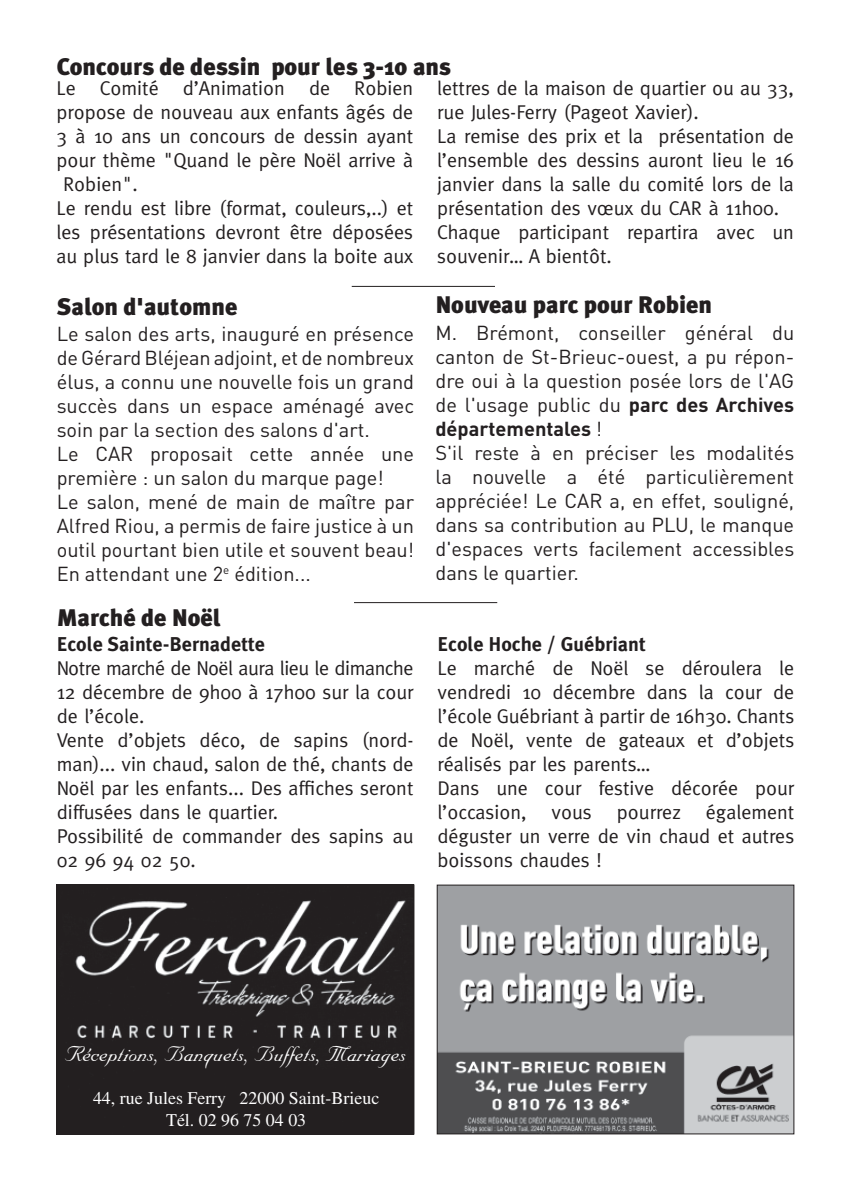
<style>
.page{position:relative;width:851px;height:1191px;background:#fff}
.page>*{position:absolute;margin:0;border:0;box-sizing:border-box;transform-origin:0 0}
.t1{font:25.4px "Nuptial Script";color:#fff}
.t2{font:900 24px "Meta Plus";color:#231f20}
.t3{font:20px/24px "Meta";color:#231f20}
.t4{font:20px/24px "DIN";color:#231f20}
.t5{font:700 20px "Meta Plus";color:#231f20}
.t6{font:17.8px/21.4px "Times";color:#fff;text-align:center}
.s1{font-weight:700}
</style>
<div class="page">
<img style="left:59px;top:886px;width:353px;height:246px">
<div style="left:57px;top:884px;width:357px;height:250px;border:1px solid #231f20"></div>
<img style="left:439px;top:886px;width:353px;height:246px">
<div style="left:437px;top:884px;width:357px;height:250px;border:1px solid #231f20"></div>
<hr style="left:351px;top:286px;width:144px;height:1px;background:#231f20">
<hr style="left:354px;top:602px;width:143px;height:1px;background:#231f20">
<p class="t2" style="left:57px;top:56px;width:396px">Concours de dessin pour les 3-10 ans</p>
<p class="t3" style="left:56px;top:78px;width:358px">Le Comité d’Animation de Robien</p>
<p class="t3" style="left:56px;top:102px;width:358px">propose de nouveau aux enfants âgés de</p>
<p class="t3" style="left:56px;top:126px;width:358px">3 à 10 ans un concours de dessin ayant</p>
<p class="t3" style="left:56px;top:150px;width:358px">pour thème "Quand le père Noël arrive à</p>
<p class="t3" style="left:63px;top:174px;width:76px">Robien".</p>
<p class="t3" style="left:56px;top:198px;width:358px">Le rendu est libre (format, couleurs,..) et</p>
<p class="t3" style="left:56px;top:222px;width:358px">les présentations devront être déposées</p>
<p class="t3" style="left:56px;top:246px;width:358px">au plus tard le 8 janvier dans la boite aux</p>
<p class="t3" style="left:437px;top:78px;width:358px">lettres de la maison de quartier ou au 33, rue Jules-Ferry (Pageot Xavier).<br>La remise des prix et la présentation de l’ensemble des dessins auront lieu le 16 janvier dans la salle du comité lors de la présentation des vœux du CAR à 11h00.<br>Chaque participant repartira avec un souvenir… A bientôt.</p>
<p class="t2" style="left:57px;top:297px;width:182px">Salon d'automne</p>
<p class="t4" style="left:57px;top:324px;width:359px">Le salon des arts, inauguré en présence de Gérard Bléjean adjoint, et de nombreux élus, a connu une nouvelle fois un grand succès dans un espace aménagé avec soin par la section des salons d'art.<br>Le CAR proposait cette année une première : un salon du marque page!<br>Le salon, mené de main de maître par Alfred Riou, a permis de faire justice à un outil pourtant bien utile et souvent beau!<br>En attendant une 2<sup>e</sup> édition...</p>
<p class="t2" style="left:57px;top:607px;width:165px">Marché de Noël</p>
<p class="t5" style="left:57px;top:635px;width:210px">Ecole Sainte-Bernadette</p>
<p class="t3" style="left:57px;top:657px;width:358px">Notre marché de Noël aura lieu le dimanche<br>12 décembre de 9h00 à 17h00 sur la cour de l’école.<br>Vente d’objets déco, de sapins (nord&shy;man)... vin chaud, salon de thé, chants de<br>Noël par les enfants... Des affiches seront diffusées dans le quartier.<br>Possibilité de commander des sapins au<br>02 96 94 02 50.</p>
<p class="t2" style="left:435px;top:294px;width:278px">Nouveau parc pour Robien</p>
<p class="t4" style="left:435px;top:323px;width:360px">M. Brémont, conseiller général du canton de St-Brieuc-ouest, a pu répon&shy;dre oui à la question posée lors de l'AG de l'usage public du <span class="s1">parc des Archives départementales</span> !<br>S'il reste à en préciser les modalités la nouvelle a été particulièrement appréciée! Le CAR a, en effet, souligné, dans sa contribution au PLU, le manque d'espaces verts facilement accessibles dans le quartier.</p>
<p class="t5" style="left:437px;top:635px;width:210px">Ecole Hoche / Guébriant</p>
<p class="t3" style="left:437px;top:657px;width:358px">Le marché de Noël se déroulera le vendredi 10 décembre dans la cour de l’école Guébriant à partir de 16h30. Chants de Noël, vente de gateaux et d’objets réalisés par les parents…<br>Dans une cour festive décorée pour l’occasion,</p>
<p class="t3" style="left:437px;top:801px;width:358px;text-align:justify;text-indent:268px">également déguster un verre de vin chaud et autres boissons chaudes !</p>
<p class="t3" style="left:551px;top:801px;width:42px">vous</p>
<p class="t3" style="left:616px;top:801px;width:66px">pourrez</p>
<p class="t1" style="left:66px;top:1037px;width:342px">Réceptions, Banquets, Buffets, Mariages</p>
<p class="t6" style="left:93px;top:1089px;width:288px">44, rue Jules Ferry 22000 Saint-Brieuc<br>Tél. 02 96 75 04 03</p>
</div>
